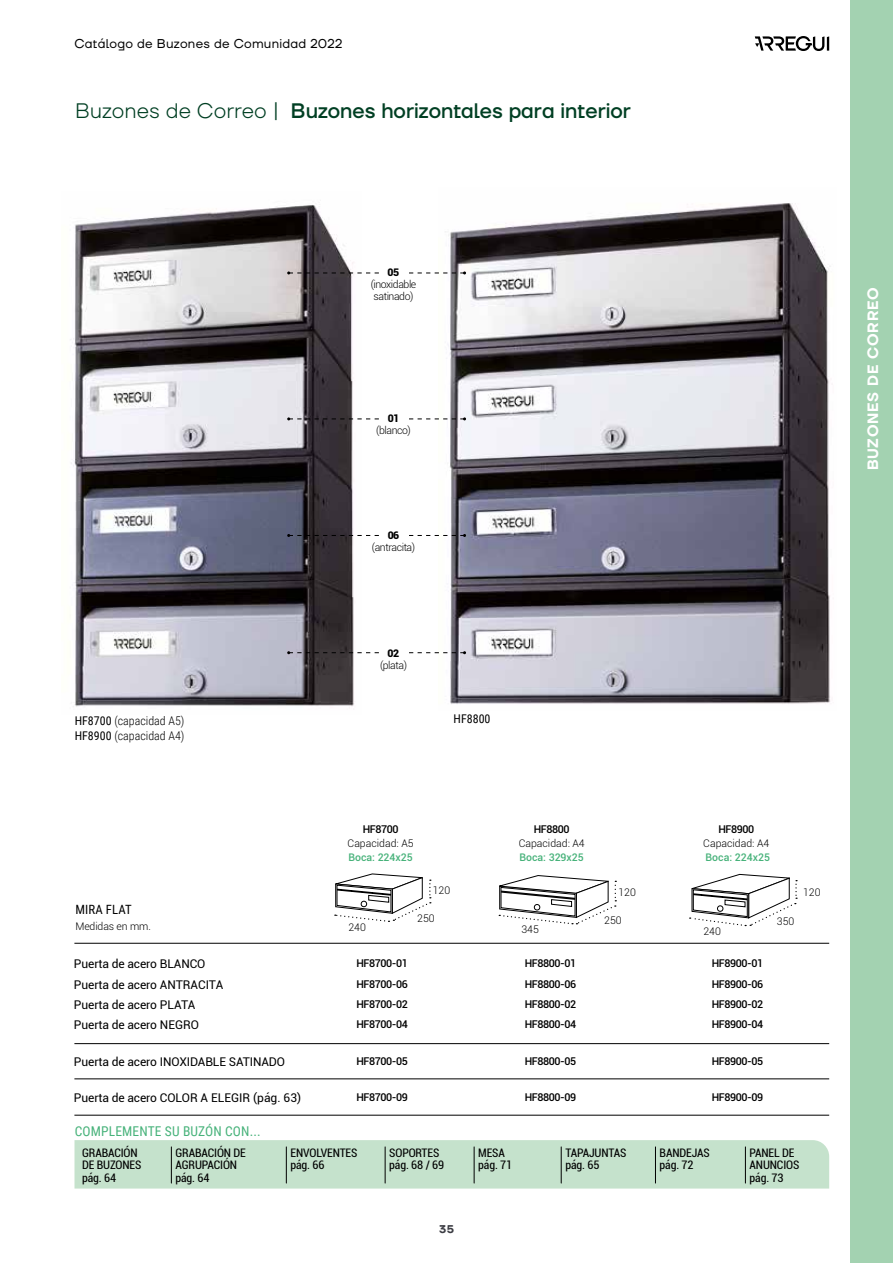
<style>
.page{position:relative;width:893px;height:1263px;background:#fff}
.page>*{position:absolute;margin:0;border:0;box-sizing:border-box;transform-origin:0 0}
.t1{font:500 21px "TT Firs Neue";color:#003f23}
.t2{font:600 15px "TT Firs Neue";letter-spacing:.05em;color:#fff}
.t3{font:13.5px "Roboto Condensed";letter-spacing:.01em;color:#47b27a}
.t4{font:12.75px "TT Firs Neue";letter-spacing:.02em;color:#000}
.t5{font:12.75px "Roboto Condensed";letter-spacing:.01em;color:#000}
.t6{font:12px "Roboto";letter-spacing:-.01em;color:#000}
.t7{font:300 12px/15px "Roboto Condensed";color:#000}
.t8{font:12px "Roboto Condensed";color:#000}
.t9{font:condensed 11.7px/12.5px "Roboto";letter-spacing:-.01em;color:#000}
.t10{font:600 11.25px "TT Firs Neue";color:#3b3c43}
.t11{font:500 10.65px/20.7px "Roboto";letter-spacing:-.04em;color:#000}
.t12{font:300 10.5px "Roboto";color:#000}
.t13{font:500 10.5px "Roboto";color:#47b27a}
.t14{font:300 10.5px/12px "Roboto";letter-spacing:-.04em;color:#000}
.t15{font:900 10.5px "Roboto";letter-spacing:-.04em;color:#000}
.s1{font-weight:300}
.s2{font-weight:400}
</style>
<div class="page">
<svg style="left:755px;top:36px;width:74px;height:15px"></svg>
<img style="left:445px;top:203px;width:386px;height:501px">
<img style="left:70px;top:205px;width:284px;height:503px">
<svg style="left:287px;top:271px;width:92px;height:3px"></svg>
<svg style="left:409px;top:271px;width:57px;height:3px"></svg>
<svg style="left:287px;top:417px;width:92px;height:3px"></svg>
<svg style="left:409px;top:417px;width:57px;height:3px"></svg>
<svg style="left:287px;top:534px;width:92px;height:3px"></svg>
<svg style="left:409px;top:534px;width:57px;height:3px"></svg>
<svg style="left:287px;top:651px;width:92px;height:3px"></svg>
<svg style="left:409px;top:651px;width:57px;height:3px"></svg>
<hr style="left:74px;top:1115px;width:755px;height:1px;background:#000">
<hr style="left:74px;top:943px;width:755px;height:1px;background:#000">
<hr style="left:74px;top:1078px;width:755px;height:1px;background:#000">
<hr style="left:74px;top:1043px;width:755px;height:1px;background:#000">
<div style="left:74px;top:1140px;width:755px;height:48px;background:#c5e2cc"></div>
<hr style="left:171px;top:1147px;width:1px;height:36px;background:#000">
<hr style="left:745px;top:1147px;width:1px;height:36px;background:#000">
<hr style="left:286px;top:1147px;width:1px;height:36px;background:#000">
<hr style="left:561px;top:1147px;width:1px;height:36px;background:#000">
<hr style="left:385px;top:1147px;width:1px;height:36px;background:#000">
<hr style="left:474px;top:1147px;width:1px;height:36px;background:#000">
<hr style="left:655px;top:1147px;width:1px;height:36px;background:#000">
<svg style="left:334px;top:873px;width:97px;height:49px"></svg>
<svg style="left:498px;top:875px;width:118px;height:50px"></svg>
<svg style="left:689px;top:874px;width:108px;height:52px"></svg>
<div style="left:850px;top:0;width:43px;height:1263px;background:#a3d2b1"></div>
<p class="t4" style="left:74px;top:35px;width:270px">Catálogo de Buzones de Comunidad 2022</p>
<h1 class="t1" style="left:75px;top:96px;width:558px"><span class="s1">Buzones de Correo |</span> Buzones horizontales para interior</h1>
<p class="t15" style="left:388px;top:265px;width:13px">05</p>
<p class="t14" style="left:371px;top:278px;width:47px">(inoxidable satinado)</p>
<p class="t15" style="left:388px;top:410px;width:13px">01</p>
<p class="t12" style="left:376px;top:422px;width:36px">(blanco)</p>
<p class="t15" style="left:388px;top:528px;width:13px">06</p>
<p class="t14" style="left:372px;top:541px;width:45px">(antracita)</p>
<p class="t7" style="left:75px;top:712px;width:111px"><span class="s2">HF8700</span> (capacidad A5)<br><span class="s2">HF8900</span> (capacidad A4)</p>
<p class="t5" style="left:75px;top:901px;width:58px">MIRA FLAT</p>
<p class="t12" style="left:75px;top:919px;width:77px">Medidas en mm.</p>
<p class="t6" style="left:74px;top:955px;width:133px">Puerta de acero BLANCO</p>
<p class="t6" style="left:74px;top:996px;width:123px">Puerta de acero PLATA</p>
<p class="t6" style="left:74px;top:976px;width:151px">Puerta de acero ANTRACITA</p>
<p class="t6" style="left:74px;top:1017px;width:126px">Puerta de acero NEGRO</p>
<p class="t6" style="left:74px;top:1053px;width:213px">Puerta de acero INOXIDABLE SATINADO</p>
<p class="t6" style="left:74px;top:1089px;width:229px">Puerta de acero COLOR A ELEGIR (pág. 63)</p>
<p class="t3" style="left:75px;top:1122px;width:187px">COMPLEMENTE SU BUZÓN CON...</p>
<p class="t15" style="left:388px;top:646px;width:13px">02</p>
<p class="t12" style="left:380px;top:658px;width:29px">(plata)</p>
<p class="t8" style="left:454px;top:710px;width:38px">HF8800</p>
<p class="t11" style="left:363px;top:819px;width:37px">HF8700</p>
<p class="t11" style="left:534px;top:819px;width:37px">HF8800</p>
<p class="t11" style="left:718px;top:819px;width:37px">HF8900</p>
<p class="t12" style="left:348px;top:836px;width:68px">Capacidad: A5</p>
<p class="t13" style="left:348px;top:850px;width:66px">Boca: 224x25</p>
<p class="t12" style="left:519px;top:836px;width:68px">Capacidad: A4</p>
<p class="t13" style="left:519px;top:850px;width:66px">Boca: 329x25</p>
<p class="t12" style="left:703px;top:836px;width:68px">Capacidad: A4</p>
<p class="t13" style="left:706px;top:850px;width:66px">Boca: 224x25</p>
<p class="t12" style="left:348px;top:920px;width:19px">240</p>
<p class="t12" style="left:433px;top:882px;width:19px">120</p>
<p class="t12" style="left:417px;top:911px;width:19px">250</p>
<p class="t12" style="left:521px;top:921px;width:19px">345</p>
<p class="t12" style="left:618px;top:885px;width:19px">120</p>
<p class="t12" style="left:604px;top:913px;width:19px">250</p>
<p class="t12" style="left:703px;top:924px;width:19px">240</p>
<p class="t12" style="left:777px;top:914px;width:19px">350</p>
<p class="t11" style="left:356px;top:952px;width:53px">HF8700-01</p>
<p class="t11" style="left:525px;top:952px;width:53px">HF8800-01</p>
<p class="t11" style="left:712px;top:952px;width:53px">HF8900-01</p>
<p class="t11" style="left:356px;top:973px;width:53px">HF8700-06</p>
<p class="t11" style="left:525px;top:973px;width:53px">HF8800-06</p>
<p class="t11" style="left:712px;top:973px;width:53px">HF8900-06</p>
<p class="t11" style="left:356px;top:993px;width:53px">HF8700-02<br>HF8700-04</p>
<p class="t11" style="left:712px;top:993px;width:53px">HF8900-02<br>HF8900-04</p>
<p class="t11" style="left:525px;top:993px;width:53px">HF8800-02<br>HF8800-04</p>
<p class="t12" style="left:803px;top:885px;width:19px">120</p>
<p class="t11" style="left:356px;top:1051px;width:53px">HF8700-05</p>
<p class="t11" style="left:525px;top:1051px;width:53px">HF8800-05</p>
<p class="t11" style="left:712px;top:1051px;width:53px">HF8900-05</p>
<p class="t11" style="left:356px;top:1086px;width:53px">HF8700-09</p>
<p class="t11" style="left:525px;top:1086px;width:53px">HF8800-09</p>
<p class="t11" style="left:712px;top:1086px;width:53px">HF8900-09</p>
<p class="t9" style="left:82px;top:1146px;width:61px">GRABACIÓN<br>DE BUZONES pág. 64</p>
<p class="t9" style="left:176px;top:1146px;width:72px">GRABACIÓN DE<br>AGRUPACIÓN pág. 64</p>
<p class="t9" style="left:750px;top:1146px;width:51px">PANEL DE<br>ANUNCIOS pág. 73</p>
<p class="t9" style="left:290px;top:1146px;width:68px">ENVOLVENTES pág. 66</p>
<p class="t9" style="left:565px;top:1146px;width:63px">TAPAJUNTAS pág. 65</p>
<p class="t9" style="left:389px;top:1146px;width:56px">SOPORTES pág. 68 / 69</p>
<p class="t9" style="left:478px;top:1146px;width:36px">MESA pág. 71</p>
<p class="t9" style="left:660px;top:1146px;width:52px">BANDEJAS pág. 72</p>
<p class="t10" style="left:439px;top:1221px;width:16px">35</p>
<h2 class="t2" style="left:863px;top:470px;width:185px;rotate:-90deg">BUZONES DE CORREO</h2>
</div>
